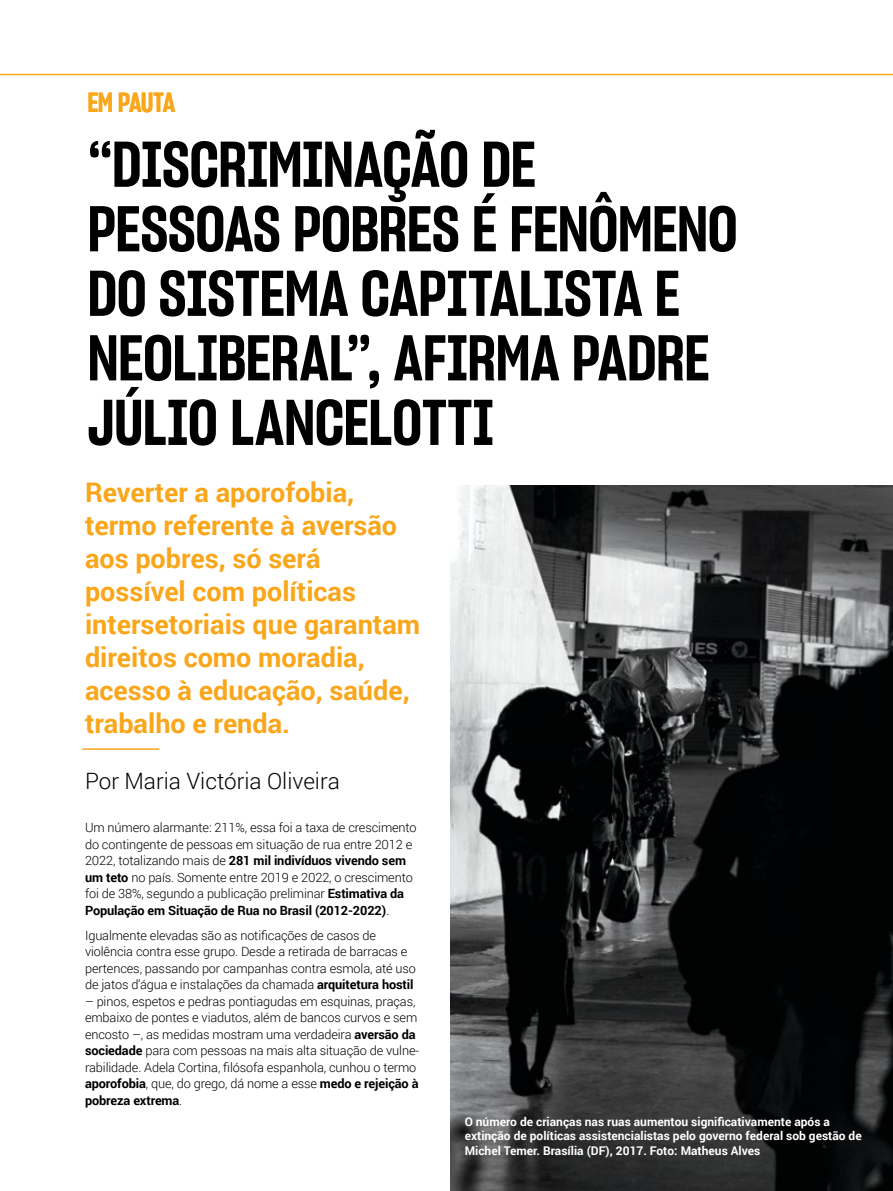
<style>
.page{position:relative;width:893px;height:1191px;background:#fff}
.page>*{position:absolute;margin:0;border:0;box-sizing:border-box;transform-origin:0 0}
.t1{font:63px/64.5px "Sharp Grotesk Sm Bold 15";letter-spacing:-.015em;color:#000}
.t2{font:700 27px/33px "Roboto";color:#faa61a}
.t3{font:27px "Sharp Grotesk Sm Bold 15";letter-spacing:-.025em;color:#faa61a}
.t4{font:300 22.5px "Roboto";color:#000101}
.t5{font:300 12.75px/16.5px "Roboto";letter-spacing:-.01em;color:#000}
.t6{font:700 12px/14.4px "Roboto";color:#fff}
.s1{font-weight:700}
</style>
<div class="page">
<hr style="left:0;top:74px;width:893px;height:1px;background:#faa61a">
<img style="left:451px;top:486px;width:442px;height:705px">
<hr style="left:82px;top:748px;width:77px;height:2px;background:#faa61a">
<h2 class="t3" style="left:87px;top:83px;width:89px">EM PAUTA</h2>
<h1 class="t1" style="left:87px;top:130px;width:652px">“DISCRIMINAÇÃO DE<br>PESSOAS POBRES É FENÔMENO<br>DO SISTEMA CAPITALISTA E<br>NEOLIBERAL”, AFIRMA PADRE<br>JÚLIO LANCELOTTI</h1>
<h2 class="t2" style="left:85px;top:475px;width:337px">Reverter a aporofobia, termo referente à aversão aos pobres, só será possível com políticas intersetoriais que garantam direitos como moradia, acesso à educação, saúde, trabalho e renda.</h2>
<h3 class="t4" style="left:85px;top:765px;width:256px">Por Maria Victória Oliveira</h3>
<p class="t5" style="left:85px;top:819px;width:333px">Um número alarmante: 211%, essa foi a taxa de crescimento do contingente de pessoas em situação de rua entre 2012 e 2022, totalizando mais de <span class="s1">281 mil indivíduos vivendo sem um teto</span> no país. Somente entre 2019 e 2022, o crescimento foi de 38%, segundo a publicação preliminar <span class="s1">Estimativa da População em Situação de Rua no Brasil (2012-2022)</span>.</p>
<p class="t5" style="left:85px;top:926px;width:333px">Igualmente elevadas são as notificações de casos de violência contra esse grupo. Desde a retirada de barracas e pertences, passando por campanhas contra esmola, até uso de jatos d’água e instalações da chamada <span class="s1">arquitetura hostil</span></p>
<p class="t5" style="left:85px;top:992px;width:336px">– pinos, espetos e pedras pontiagudas em esquinas, praças, embaixo de pontes e viadutos, além de bancos curvos e sem encosto –, as medidas mostram uma verdadeira <span class="s1">aversão da sociedade</span> para com pessoas na mais alta situação de vulne&shy;rabilidade. Adela Cortina, filósofa espanhola, cunhou o termo <span class="s1">aporofobia</span>, que, do grego, dá nome a esse <span class="s1">medo e rejeição à pobreza extrema</span>.</p>
<p class="t6" style="left:465px;top:1113px;width:399px">O número de crianças nas ruas aumentou significativamente após a extinção de políticas assistencialistas pelo governo federal sob gestão de<br>Michel Temer. Brasília (DF), 2017. Foto: Matheus Alves</p>
</div>
